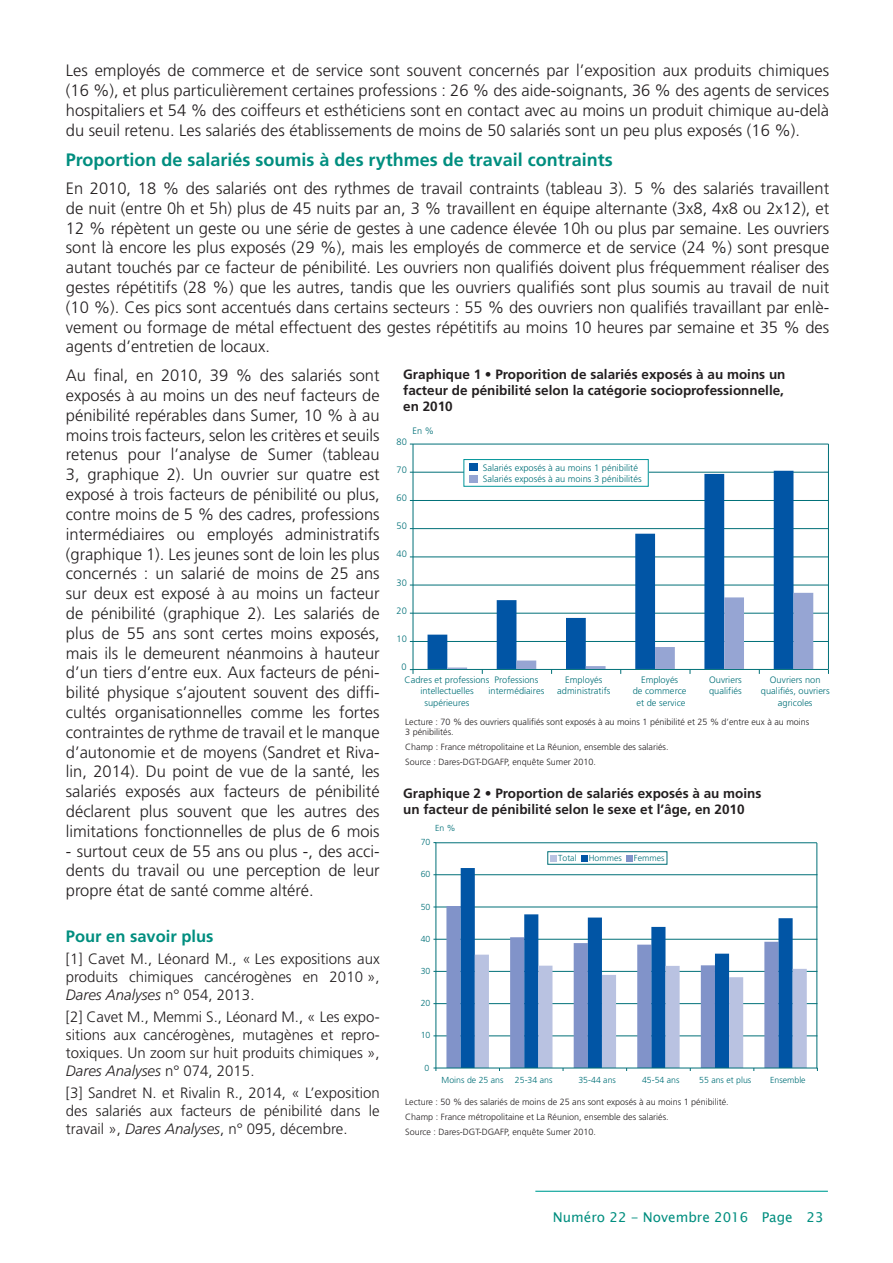
<style>
.page{position:relative;width:893px;height:1263px;background:#fff}
.page>*{position:absolute;margin:0;border:0;box-sizing:border-box;transform-origin:0 0}
.t1{font:700 18px "Frutiger";color:#008e7f}
.t2{font:300 16.5px/19.8px "Frutiger";color:#231f20;text-align:justify}
.t3{font:700 16.5px "Frutiger";color:#008e7f}
.t4{font:300 15px/18px "Frutiger";color:#231f20;text-align:justify}
.t5{font:700 13.5px/16.2px "Frutiger";color:#231f20;text-align:justify}
.t6{font:13.5px "Lucida Sans Unicode";color:#008e7f}
.t7{font:300 9.3px/11.1px "Frutiger";color:#007078;text-align:center}
.t8{font:300 9px/15px "Frutiger";color:#231f20}
.t9{font:300 8.7px "Frutiger";color:#007078}
.s1{font-style:italic}
</style>
<div class="page">
<hr style="left:413px;top:444px;width:415px;height:1px;background:#007078">
<hr style="left:413px;top:472px;width:415px;height:1px;background:#007078">
<hr style="left:413px;top:500px;width:415px;height:1px;background:#007078">
<hr style="left:413px;top:528px;width:415px;height:1px;background:#007078">
<hr style="left:413px;top:557px;width:415px;height:1px;background:#007078">
<hr style="left:413px;top:585px;width:415px;height:1px;background:#007078">
<hr style="left:413px;top:613px;width:415px;height:1px;background:#007078">
<hr style="left:413px;top:641px;width:415px;height:1px;background:#007078">
<hr style="left:413px;top:444px;width:1px;height:226px;background:#007078">
<svg style="left:410px;top:669px;width:4px;height:5px"></svg>
<hr style="left:413px;top:669px;width:415px;height:1px;background:#007078">
<hr style="left:828px;top:444px;width:1px;height:226px;background:#007078">
<svg style="left:428px;top:471px;width:365px;height:198px"></svg>
<svg style="left:447px;top:593px;width:366px;height:81px"></svg>
<div style="left:464px;top:459px;width:184px;height:27px;background:#fff"></div>
<div style="left:463px;top:459px;width:186px;height:28px;border:1px solid #009499"></div>
<div style="left:470px;top:463px;width:8px;height:8px;background:#0155a5"></div>
<div style="left:470px;top:475px;width:8px;height:7px;background:#96a5d3"></div>
<hr style="left:436px;top:874px;width:381px;height:1px;background:#007078">
<hr style="left:436px;top:907px;width:381px;height:1px;background:#007078">
<hr style="left:436px;top:939px;width:381px;height:1px;background:#007078">
<hr style="left:436px;top:971px;width:381px;height:1px;background:#007078">
<hr style="left:436px;top:1003px;width:381px;height:1px;background:#007078">
<hr style="left:436px;top:1035px;width:381px;height:1px;background:#007078">
<svg style="left:446px;top:906px;width:15px;height:162px;background:#8396ca"></svg>
<svg style="left:461px;top:868px;width:332px;height:200px"></svg>
<hr style="left:436px;top:842px;width:1px;height:226px;background:#007078">
<hr style="left:436px;top:1068px;width:381px;height:1px;background:#007078">
<svg style="left:475px;top:955px;width:332px;height:116px"></svg>
<hr style="left:435px;top:842px;width:382px;height:1px;background:#007078">
<hr style="left:816px;top:843px;width:1px;height:225px;background:#007078">
<div style="left:547px;top:851px;width:120px;height:14px;border:1px solid #007078"></div>
<div style="left:581px;top:855px;width:7px;height:6px;background:#0155a5"></div>
<svg style="left:627px;top:855px;width:6px;height:6px"></svg>
<div style="left:550px;top:855px;width:7px;height:6px;background:#b9c2e1"></div>
<hr style="left:535px;top:1191px;width:293px;height:1px;background:#03a197">
<p class="t2" style="left:66px;top:61px;width:765px">Les employés de commerce et de service sont souvent concernés par l’exposition aux produits chimiques (16 %), et plus particulièrement certaines professions : 26 % des aide-soignants, 36 % des agents de services hospitaliers et 54 % des coiffeurs et esthéticiens sont en contact avec au moins un produit chimique au-delà du seuil retenu. Les salariés des établissements de moins de 50 salariés sont un peu plus exposés (16 %).</p>
<p class="t1" style="left:66px;top:149px;width:548px">Proportion de salariés soumis à des rythmes de travail contraints</p>
<p class="t2" style="left:66px;top:179px;width:765px">En 2010, 18 % des salariés ont des rythmes de travail contraints (tableau 3). 5 % des salariés travaillent de nuit (entre 0h et 5h) plus de 45 nuits par an, 3 % travaillent en équipe alternante (3x8, 4x8 ou 2x12), et 12 % répètent un geste ou une série de gestes à une cadence élevée 10h ou plus par semaine. Les ouvriers sont là encore les plus exposés (29 %), mais les employés de commerce et de service (24 %) sont presque autant touchés par ce facteur de pénibilité. Les ouvriers non qualifiés doivent plus fréquemment réaliser des gestes répétitifs (28 %) que les autres, tandis que les ouvriers qualifiés sont plus soumis au travail de nuit (10 %). Ces pics sont accentués dans certains secteurs : 55 % des ouvriers non qualifiés travaillant par enlè&shy;vement ou formage de métal effectuent des gestes répétitifs au moins 10 heures par semaine et 35 % des agents d’entretien de locaux.</p>
<p class="t2" style="left:66px;top:366px;width:315px">Au final, en 2010, 39 % des salariés sont exposés à au moins un des neuf facteurs de pénibilité repérables dans Sumer, 10 % à au moins trois facteurs, selon les critères et seuils retenus pour l’analyse de Sumer (tableau 3, graphique 2). Un ouvrier sur quatre est exposé à trois facteurs de pénibilité ou plus, contre moins de 5 % des cadres, professions intermédiaires ou employés administratifs (graphique 1). Les jeunes sont de loin les plus concernés : un salarié de moins de 25 ans sur deux est exposé à au moins un facteur de pénibilité (graphique 2). Les salariés de plus de 55 ans sont certes moins exposés, mais ils le demeurent néanmoins à hauteur d’un tiers d’entre eux. Aux facteurs de péni&shy;bilité physique s’ajoutent souvent des diffi&shy;cultés organisationnelles comme les fortes contraintes de rythme de travail et le manque d’autonomie et de moyens (Sandret et Riva&shy;lin, 2014). Du point de vue de la santé, les salariés exposés aux facteurs de pénibilité déclarent plus souvent que les autres des limitations fonctionnelles de plus de 6 mois</p>
<p class="t2" style="left:66px;top:841px;width:315px">- surtout ceux de 55 ans ou plus -, des acci&shy;dents du travail ou une perception de leur propre état de santé comme altéré.</p>
<p class="t3" style="left:66px;top:926px;width:149px">Pour en savoir plus</p>
<p class="t4" style="left:66px;top:950px;width:315px">[1] Cavet M., Léonard M., « Les expositions aux produits chimiques cancérogènes en 2010 », <span class="s1">Dares Analyses</span> n° 054, 2013.</p>
<p class="t4" style="left:66px;top:1008px;width:315px">[2] Cavet M., Memmi S., Léonard M., « Les expo&shy;sitions aux cancérogènes, mutagènes et repro&shy;toxiques. Un zoom sur huit produits chimiques », <span class="s1">Dares Analyses</span> n° 074, 2015.</p>
<p class="t4" style="left:66px;top:1084px;width:315px">[3] Sandret N. et Rivalin R., 2014, « L’exposition des salariés aux facteurs de pénibilité dans le travail », <span class="s1">Dares Analyses</span>, n° 095, décembre.</p>
<p class="t5" style="left:403px;top:366px;width:384px">Graphique 1 • Proporition de salariés exposés à au moins un facteur de pénibilité selon la catégorie socioprofessionnelle, en 2010</p>
<p class="t7" style="left:412px;top:425px;width:23px">En %</p>
<p class="t7" style="left:396px;top:436px;width:12px">80</p>
<p class="t7" style="left:396px;top:464px;width:12px">70</p>
<p class="t7" style="left:396px;top:492px;width:12px">60</p>
<p class="t7" style="left:396px;top:521px;width:12px">50</p>
<p class="t7" style="left:396px;top:549px;width:12px">40</p>
<p class="t7" style="left:396px;top:577px;width:12px">30</p>
<p class="t7" style="left:396px;top:605px;width:12px">20</p>
<p class="t7" style="left:396px;top:633px;width:12px">10</p>
<p class="t7" style="left:402px;top:661px;width:7px">0</p>
<p class="t7" style="left:483px;top:462px;width:160px;text-align:left">Salariés exposés à au moins 1 pénibilité<br>Salariés exposés à au moins 3 pénibilités</p>
<p class="t7" style="left:404px;top:675px;width:86px">Cadres et professions intellectuelles supérieures</p>
<p class="t7" style="left:488px;top:675px;width:57px">Professions intermédiaires</p>
<p class="t7" style="left:557px;top:675px;width:55px">Employés administratifs</p>
<p class="t7" style="left:633px;top:675px;width:55px">Employés<br>de commerce et de service</p>
<p class="t7" style="left:709px;top:675px;width:34px;text-align:left">Ouvriers qualifiés</p>
<p class="t7" style="left:761px;top:675px;width:70px">Ouvriers non qualifiés, ouvriers agricoles</p>
<p class="t8" style="left:405px;top:716px;width:406px;line-height:10.8px">Lecture : 70 % des ouvriers qualifiés sont exposés à au moins 1 pénibilité et 25 % d’entre eux à au moins<br>3 pénibilités.</p>
<p class="t8" style="left:405px;top:740px;width:265px">Champ : France métropolitaine et La Réunion, ensemble des salariés.<br>Source : Dares-DGT-DGAFP, enquête Sumer 2010.</p>
<p class="t5" style="left:403px;top:785px;width:360px">Graphique 2 • Proportion de salariés exposés à au moins un facteur de pénibilité selon le sexe et l’âge, en 2010</p>
<p class="t9" style="left:435px;top:823px;width:22px">En %</p>
<p class="t9" style="left:421px;top:837px;width:11px">70</p>
<p class="t9" style="left:421px;top:869px;width:11px">60</p>
<p class="t9" style="left:421px;top:902px;width:11px">50</p>
<p class="t9" style="left:421px;top:934px;width:11px">40</p>
<p class="t9" style="left:421px;top:966px;width:11px">30</p>
<p class="t9" style="left:421px;top:998px;width:11px">20</p>
<p class="t9" style="left:421px;top:1030px;width:11px">10</p>
<p class="t9" style="left:425px;top:1063px;width:6px">0</p>
<p class="t9" style="left:558px;top:853px;width:20px">Total</p>
<p class="t9" style="left:589px;top:853px;width:35px">Hommes</p>
<p class="t9" style="left:634px;top:853px;width:32px">Femmes</p>
<p class="t9" style="left:442px;top:1074px;width:63px">Moins de 25 ans</p>
<p class="t9" style="left:515px;top:1074px;width:39px">25-34 ans</p>
<p class="t9" style="left:578px;top:1074px;width:39px">35-44 ans</p>
<p class="t9" style="left:642px;top:1074px;width:39px">45-54 ans</p>
<p class="t9" style="left:699px;top:1074px;width:54px">55 ans et plus</p>
<p class="t9" style="left:770px;top:1074px;width:37px">Ensemble</p>
<p class="t8" style="left:405px;top:1095px;width:325px">Lecture : 50 % des salariés de moins de 25 ans sont exposés à au moins 1 pénibilité.<br>Champ : France métropolitaine et La Réunion, ensemble des salariés.<br>Source : Dares-DGT-DGAFP, enquête Sumer 2010.</p>
<p class="t6" style="left:553px;top:1206px;width:272px">Numéro 22 - Novembre 2016 Page 23</p>
</div>
